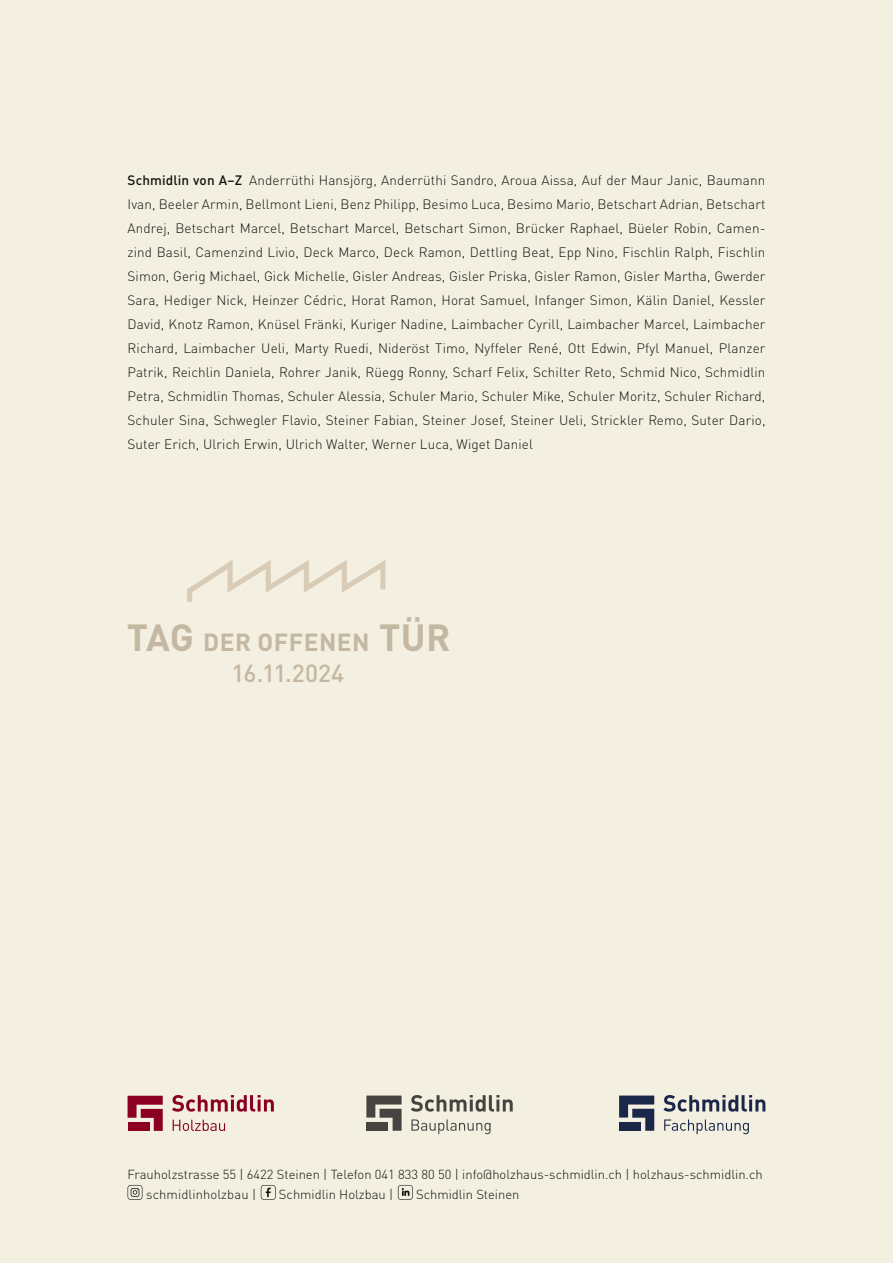
<style>
.page{position:relative;width:893px;height:1263px;background:#f3efe1}
.page>*{position:absolute;margin:0;border:0;box-sizing:border-box;transform-origin:0 0}
.t1{font:700 24.45px/30.8px "DINOT";letter-spacing:.02em;color:#c5b8a3;text-align:center}
.t2{font:300 13.5px/24px "DINOT";letter-spacing:.01em;color:#12120d;text-align:justify}
.t3{font:300 12.9px/20.2px "DINOT";color:#12120d}
.s1{font-weight:500}
.s2{font-size:37.35px}
</style>
<div class="page">
<svg style="left:411px;top:1095px;width:102px;height:17px"></svg>
<svg style="left:411px;top:1119px;width:80px;height:15px"></svg>
<svg style="left:366px;top:1095px;width:36px;height:36px"></svg>
<svg style="left:172px;top:1095px;width:102px;height:17px"></svg>
<svg style="left:128px;top:1096px;width:35px;height:35px"></svg>
<svg style="left:173px;top:1120px;width:52px;height:11px"></svg>
<svg style="left:663px;top:1095px;width:102px;height:17px"></svg>
<svg style="left:664px;top:1119px;width:85px;height:15px"></svg>
<svg style="left:619px;top:1095px;width:35px;height:36px"></svg>
<svg style="left:128px;top:1185px;width:14px;height:15px"></svg>
<svg style="left:261px;top:1185px;width:15px;height:15px"></svg>
<svg style="left:398px;top:1185px;width:15px;height:15px"></svg>
<svg style="left:187px;top:560px;width:199px;height:42px"></svg>
<p class="t2" style="left:128px;top:168px;width:639px"><span class="s1">Schmidlin von A–Z</span> Anderrüthi Hansjörg, Anderrüthi Sandro, Aroua Aissa, Auf der Maur Janic, Baumann Ivan, Beeler Armin, Bellmont Lieni, Benz Philipp, Besimo Luca, Besimo Mario, Betschart Adrian, Betschart Andrej, Betschart Marcel, Betschart Marcel, Betschart Simon, Brücker Raphael, Büeler Robin, Camen&shy;zind Basil, Camenzind Livio, Deck Marco, Deck Ramon, Dettling Beat, Epp Nino, Fischlin Ralph, Fischlin Simon, Gerig Michael, Gick Michelle, Gisler Andreas, Gisler Priska, Gisler Ramon, Gisler Martha, Gwerder Sara, Hediger Nick, Heinzer Cédric, Horat Ramon, Horat Samuel, Infanger Simon, Kälin Daniel, Kessler David, Knotz Ramon, Knüsel Fränki, Kuriger Nadine, Laimbacher Cyrill, Laimbacher Marcel, Laimbacher Richard, Laimbacher Ueli, Marty Ruedi, Nideröst Timo, Nyffeler René, Ott Edwin, Pfyl Manuel, Planzer Patrik, Reichlin Daniela, Rohrer Janik, Rüegg Ronny, Scharf Felix, Schilter Reto, Schmid Nico, Schmidlin Petra, Schmidlin Thomas, Schuler Alessia, Schuler Mario, Schuler Mike, Schuler Moritz, Schuler Richard, Schuler Sina, Schwegler Flavio, Steiner Fabian, Steiner Josef, Steiner Ueli, Strickler Remo, Suter Dario, Suter Erich, Ulrich Erwin, Ulrich Walter, Werner Luca, Wiget Daniel</p>
<p class="t1" style="left:127px;top:626px;width:325px"><span class="s2">TAG</span> DER OFFENEN <span class="s2">TÜR<br></span><span class="s1">16.11.2024</span></p>
<p class="t3" style="left:146px;top:1164px;width:618px;text-indent:-19px">Frauholzstrasse 55 | 6422 Steinen | Telefon 041 833 80 50 | info@holzhaus-schmidlin.ch | holzhaus-schmidlin.ch schmidlinholzbau |</p>
<p class="t3" style="left:279px;top:1184px;width:116px">Schmidlin Holzbau |</p>
<p class="t3" style="left:416px;top:1184px;width:105px">Schmidlin Steinen</p>
</div>
